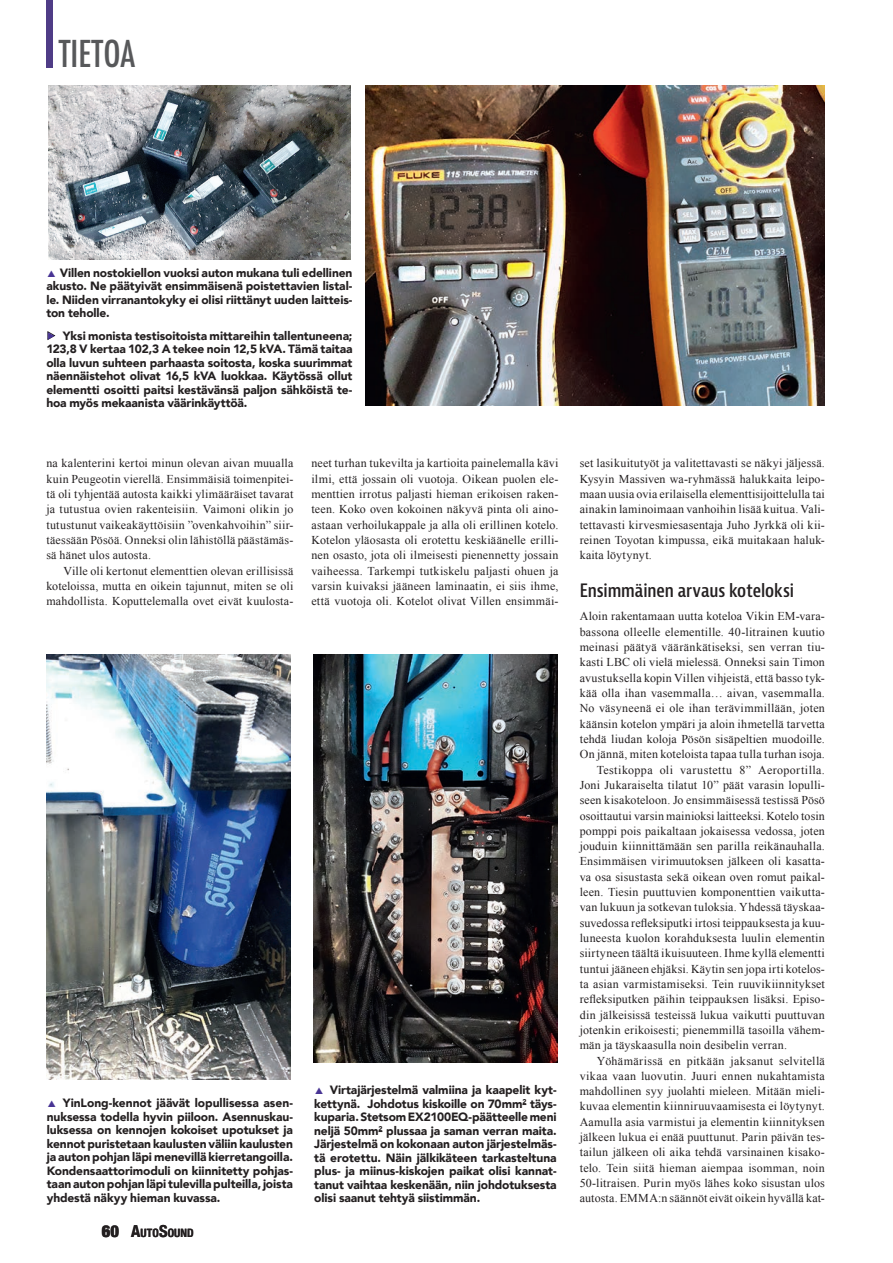
<style>
.page{position:relative;width:893px;height:1263px;background:#fff}
.page>*{position:absolute;margin:0;border:0;box-sizing:border-box;transform-origin:0 0}
.t1{font:500 condensed 36px "Futura";color:#57585a}
.t2{font:600 condensed 18px "Bernina Sans";letter-spacing:-.005em;color:#231f20}
.t3{font:12px/15.3px "Times New Roman";letter-spacing:.02em;color:#231f20;text-align:justify}
.t4{font:900 12px/13.5px "Avenir";letter-spacing:-.005em;color:#231f20;text-align:justify}
.t5{font:700 condensed 11.55px "Helvetica Neue";letter-spacing:.01em;color:#231f20}
.s1{color:#483494}
.s2{color:#221e1f}
.s3{font-weight:900;font-size:16.5px}
.s4{font-size:16.5px}
</style>
<div class="page">
<div style="left:47px;top:0;width:6px;height:67px;background:#4f3c86"></div>
<img style="left:48px;top:85px;width:302px;height:174px">
<img style="left:365px;top:85px;width:459px;height:320px">
<img style="left:46px;top:654px;width:245px;height:425px">
<img style="left:313px;top:654px;width:245px;height:408px">
<h1 class="t1" style="left:59px;top:31px;width:78px">TIETOA</h1>
<p class="t4" style="left:46px;top:266px;width:308px"><span class="s1">▲</span> Villen nostokiellon vuoksi auton mukana tuli edellinen akusto. Ne päätyivät ensimmäisenä poistettavien listal&shy;le. Niiden virranantokyky ei olisi riittänyt uuden laitteis&shy;ton teholle.</p>
<p class="t4" style="left:46px;top:328px;width:308px"><span class="s2">▶</span> Yksi monista testisoitoista mittareihin tallentuneena; 123,8 V kertaa 102,3 A tekee noin 12,5 kVA. Tämä taitaa olla luvun suhteen parhaasta soitosta, koska suurimmat näennäistehot olivat 16,5 kVA luokkaa. Käytössä ollut elementti osoitti paitsi kestävänsä paljon sähköistä te&shy;hoa myös mekaanista väärinkäyttöä.</p>
<p class="t3" style="left:46px;top:455px;width:249px">na kalenterini kertoi minun olevan aivan muualla kuin Peugeotin vierellä. Ensimmäisiä toimenpitei&shy;tä oli tyhjentää autosta kaikki ylimääräiset tavarat ja tutustua ovien rakenteisiin. Vaimoni olikin jo tutustunut vaikeakäyttöisiin ”ovenkahvoihin” siir&shy;täessään Pösöä. Onneksi olin lähistöllä päästämäs&shy;sä hänet ulos autosta.</p>
<p class="t3" style="left:46px;top:563px;width:249px;text-indent:17px">Ville oli kertonut elementtien olevan erillisissä koteloissa, mutta en oikein tajunnut, miten se oli mahdollista. Koputtelemalla ovet eivät kuulosta-</p>
<p class="t3" style="left:311px;top:455px;width:249px">neet turhan tukevilta ja kartioita painelemalla kävi ilmi, että jossain oli vuotoja. Oikean puolen ele&shy;menttien irrotus paljasti hieman erikoisen raken&shy;teen. Koko oven kokoinen näkyvä pinta oli aino&shy;astaan verhoilukappale ja alla oli erillinen kotelo.<br>Kotelon yläosasta oli erotettu keskiäänelle erilli&shy;nen osasto, jota oli ilmeisesti pienennetty jossain vaiheessa. Tarkempi tutkiskelu paljasti ohuen ja varsin kuivaksi jääneen laminaatin, ei siis ihme, että vuotoja oli. Kotelot olivat Villen ensimmäi-</p>
<p class="t4" style="left:47px;top:1096px;width:248px"><span class="s1">▲</span> YinLong-kennot jäävät lopullisessa asen&shy;nuksessa todella hyvin piiloon. Asennuskau&shy;luksessa on kennojen kokoiset upotukset ja kennot puristetaan kaulusten väliin kaulusten ja auton pohjan läpi menevillä kierretangoilla.<br>Kondensaattorimoduli on kiinnitetty pohjas&shy;taan auton pohjan läpi tulevilla pulteilla, joista yhdestä näkyy hieman kuvassa.</p>
<p class="t5" style="left:102px;top:1223px;width:93px"><span class="s3">60</span> <span class="s4">A</span>UTO<span class="s4">S</span>OUND</p>
<p class="t4" style="left:314px;top:1083px;width:244px"><span class="s1">▲</span> Virtajärjestelmä valmiina ja kaapelit kyt&shy;kettynä. Johdotus kiskoille on 70mm<sup>2</sup> täys&shy;kuparia. Stetsom EX2100EQ-päätteelle meni neljä 50mm<sup>2</sup> plussaa ja saman verran maita.<br>Järjestelmä on kokonaan auton järjestelmäs&shy;tä erotettu. Näin jälkikäteen tarkasteltuna plus- ja miinus-kiskojen paikat olisi kannat&shy;tanut vaihtaa keskenään, niin johdotuksesta olisi saanut tehtyä siistimmän.</p>
<p class="t3" style="left:580px;top:455px;width:247px">set lasikuitutyöt ja valitettavasti se näkyi jäljessä.<br>Kysyin Massiven wa-ryhmässä halukkaita leipo&shy;maan uusia ovia erilaisella elementtisijoittelulla tai ainakin laminoimaan vanhoihin lisää kuitua. Vali&shy;tettavasti kirvesmiesasentaja Juho Jyrkkä oli kii&shy;reinen Toyotan kimpussa, eikä muitakaan haluk&shy;kaita löytynyt.</p>
<h2 class="t2" style="left:580px;top:580px;width:216px">Ensimmäinen arvaus koteloksi</h2>
<p class="t3" style="left:580px;top:609px;width:247px">Aloin rakentamaan uutta koteloa Vikin EM-vara-</p>
<p class="t3" style="left:580px;top:624px;width:247px">bassona olleelle elementille. 40-litrainen kuutio</p>
<p class="t3" style="left:580px;top:639px;width:247px">meinasi päätyä vääränkätiseksi, sen verran tiu-</p>
<p class="t3" style="left:580px;top:654px;width:247px">kasti LBC oli vielä mielessä. Onneksi sain Timon</p>
<p class="t3" style="left:580px;top:670px;width:247px">avustuksella kopin Villen vihjeistä, että basso tyk-</p>
<p class="t3" style="left:580px;top:685px;width:247px">kää olla ihan vasemmalla… aivan, vasemmalla.</p>
<p class="t3" style="left:580px;top:700px;width:247px">No väsyneenä ei ole ihan terävimmillään, joten</p>
<p class="t3" style="left:580px;top:716px;width:247px">käänsin kotelon ympäri ja aloin ihmetellä tarvetta</p>
<p class="t3" style="left:580px;top:731px;width:247px">tehdä liudan koloja Pösön sisäpeltien muodoille.</p>
<p class="t3" style="left:580px;top:746px;width:247px">On jännä, miten koteloista tapaa tulla turhan isoja.</p>
<p class="t3" style="left:597px;top:762px;width:230px">Testikoppa oli varustettu 8” Aeroportilla.</p>
<p class="t3" style="left:580px;top:777px;width:247px">Joni Jukaraiselta tilatut 10” päät varasin lopulli-</p>
<p class="t3" style="left:580px;top:792px;width:247px">seen kisakoteloon. Jo ensimmäisessä testissä Pösö</p>
<p class="t3" style="left:580px;top:808px;width:247px">osoittautui varsin mainioksi laitteeksi. Kotelo tosin</p>
<p class="t3" style="left:580px;top:823px;width:247px">pomppi pois paikaltaan jokaisessa vedossa, joten</p>
<p class="t3" style="left:580px;top:838px;width:247px">jouduin kiinnittämään sen parilla reikänauhalla.</p>
<p class="t3" style="left:580px;top:854px;width:247px">Ensimmäisen virimuutoksen jälkeen oli kasatta-</p>
<p class="t3" style="left:580px;top:869px;width:247px">va osa sisustasta sekä oikean oven romut paikal-</p>
<p class="t3" style="left:580px;top:884px;width:247px">leen. Tiesin puuttuvien komponenttien vaikutta-</p>
<p class="t3" style="left:580px;top:899px;width:247px">van lukuun ja sotkevan tuloksia. Yhdessä täyskaa-</p>
<p class="t3" style="left:580px;top:915px;width:247px">suvedossa refleksiputki irtosi teippauksesta ja kuu-</p>
<p class="t3" style="left:580px;top:930px;width:247px">luneesta kuolon korahduksesta luulin elementin</p>
<p class="t3" style="left:580px;top:945px;width:247px">siirtyneen täältä ikuisuuteen. Ihme kyllä elementti</p>
<p class="t3" style="left:580px;top:961px;width:247px">tuntui jääneen ehjäksi. Käytin sen jopa irti kotelos-</p>
<p class="t3" style="left:580px;top:976px;width:247px">ta asian varmistamiseksi. Tein ruuvikiinnitykset</p>
<p class="t3" style="left:580px;top:991px;width:247px">refleksiputken päihin teippauksen lisäksi. Episo-</p>
<p class="t3" style="left:580px;top:1007px;width:247px">din jälkeisissä testeissä lukua vaikutti puuttuvan</p>
<p class="t3" style="left:580px;top:1022px;width:247px">jotenkin erikoisesti; pienemmillä tasoilla vähem-</p>
<p class="t3" style="left:580px;top:1037px;width:209px">män ja täyskaasulla noin desibelin verran.</p>
<p class="t3" style="left:597px;top:1053px;width:230px">Yöhämärissä en pitkään jaksanut selvitellä</p>
<p class="t3" style="left:580px;top:1068px;width:247px">vikaa vaan luovutin. Juuri ennen nukahtamista</p>
<p class="t3" style="left:580px;top:1083px;width:247px">mahdollinen syy juolahti mieleen. Mitään mieli-</p>
<p class="t3" style="left:580px;top:1098px;width:247px">kuvaa elementin kiinniruuvaamisesta ei löytynyt.</p>
<p class="t3" style="left:580px;top:1114px;width:247px">Aamulla asia varmistui ja elementin kiinnityksen</p>
<p class="t3" style="left:580px;top:1129px;width:247px">jälkeen lukua ei enää puuttunut. Parin päivän tes-</p>
<p class="t3" style="left:580px;top:1144px;width:247px">tailun jälkeen oli aika tehdä varsinainen kisako-</p>
<p class="t3" style="left:580px;top:1160px;width:247px">telo. Tein siitä hieman aiempaa isomman, noin</p>
<p class="t3" style="left:580px;top:1175px;width:247px">50-litraisen. Purin myös lähes koko sisustan ulos</p>
<p class="t3" style="left:580px;top:1190px;width:247px">autosta. EMMA:n säännöt eivät oikein hyvällä kat-</p>
</div>
